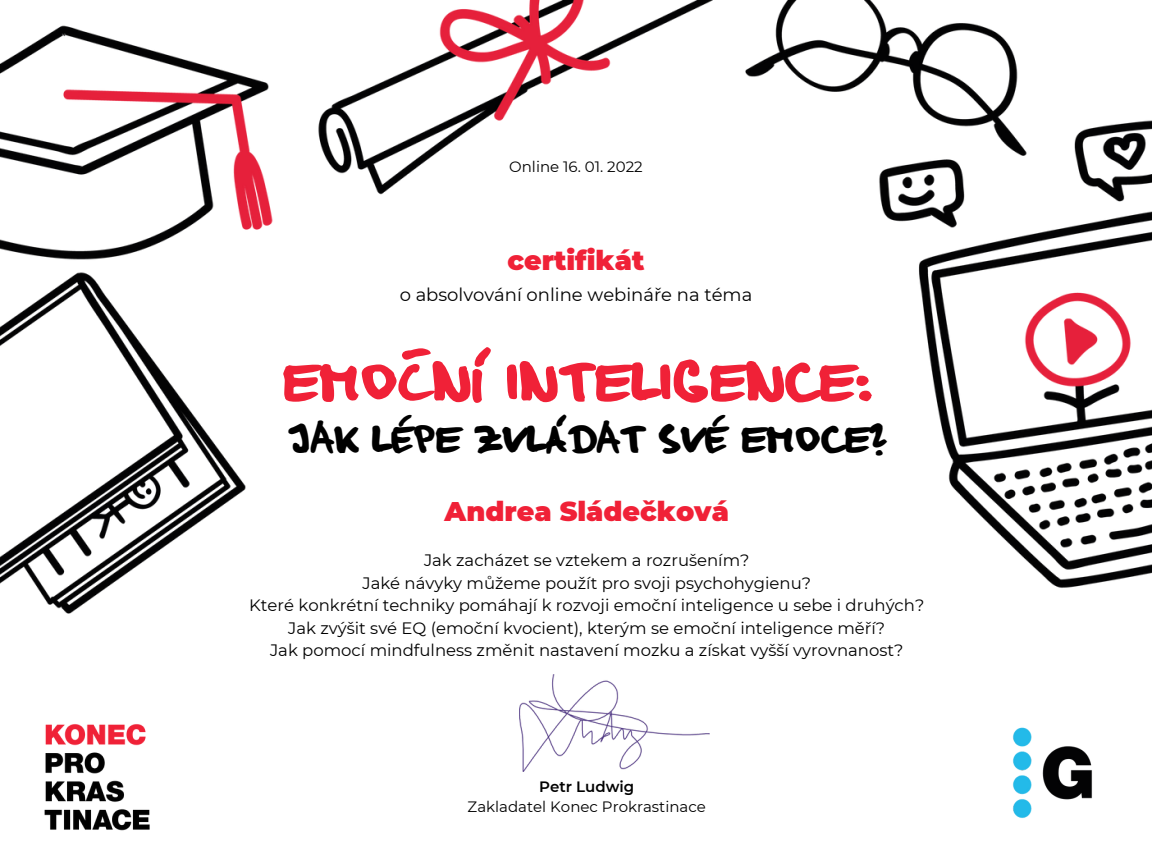
<style>
.page{position:relative;width:1152px;height:864px;background:#fff}
.page>*{position:absolute;margin:0;border:0;box-sizing:border-box;transform-origin:0 0}
.t1{font:58.5px "Konec Prokrastinace INTL";letter-spacing:-.02em;color:#f02137}
.t2{font:40.5px "Konec Prokrastinace INTL";letter-spacing:.085em;color:#000}
.t3{font:900 27px "Montserrat";color:#f02137}
.t4{font:18px "Montserrat";color:#000}
.t5{font:16.5px/22.5px "Montserrat";color:#000;text-align:center}
.t6{font:15px "Montserrat";color:#000}
.t7{font:600 15px "Montserrat";color:#000}
</style>
<div class="page">
<img style="left:0;top:0;width:1152px;height:735px">
<img style="left:25px;top:705px;width:143px;height:126px">
<img style="left:519px;top:675px;width:190px;height:97px">
<img style="left:980px;top:705px;width:134px;height:113px">
<p class="t6" style="left:509px;top:157px;width:135px">Online 16. 01. 2022</p>
<h3 class="t3" style="left:508px;top:244px;width:138px">certifikát</h3>
<p class="t4" style="left:400px;top:284px;width:354px">o absolvování online webináře na téma</p>
<h1 class="t1" style="left:282px;top:358px;width:593px">EMOČNÍ INTELIGENCE:</h1>
<h2 class="t2" style="left:287px;top:422px;width:601px">JAK LÉPE ZVLÁDAT SVÉ EMOCE?</h2>
<h3 class="t3" style="left:445px;top:495px;width:286px">Andrea Sládečková</h3>
<p class="t5" style="left:249px;top:549px;width:677px">Jak zacházet se vztekem a rozrušením?<br>Jaké návyky můžeme použít pro svoji psychohygienu?<br>Které konkrétní techniky pomáhají k rozvoji emoční inteligence u sebe i druhých?<br>Jak zvýšit své EQ (emoční kvocient), kterým se emoční inteligence měří?<br>Jak pomocí mindfulness změnit nastavení mozku a získat vyšší vyrovnanost?</p>
<p class="t7" style="left:539px;top:777px;width:97px">Petr Ludwig</p>
<p class="t6" style="left:468px;top:798px;width:240px">Zakladatel Konec Prokrastinace</p>
</div>
